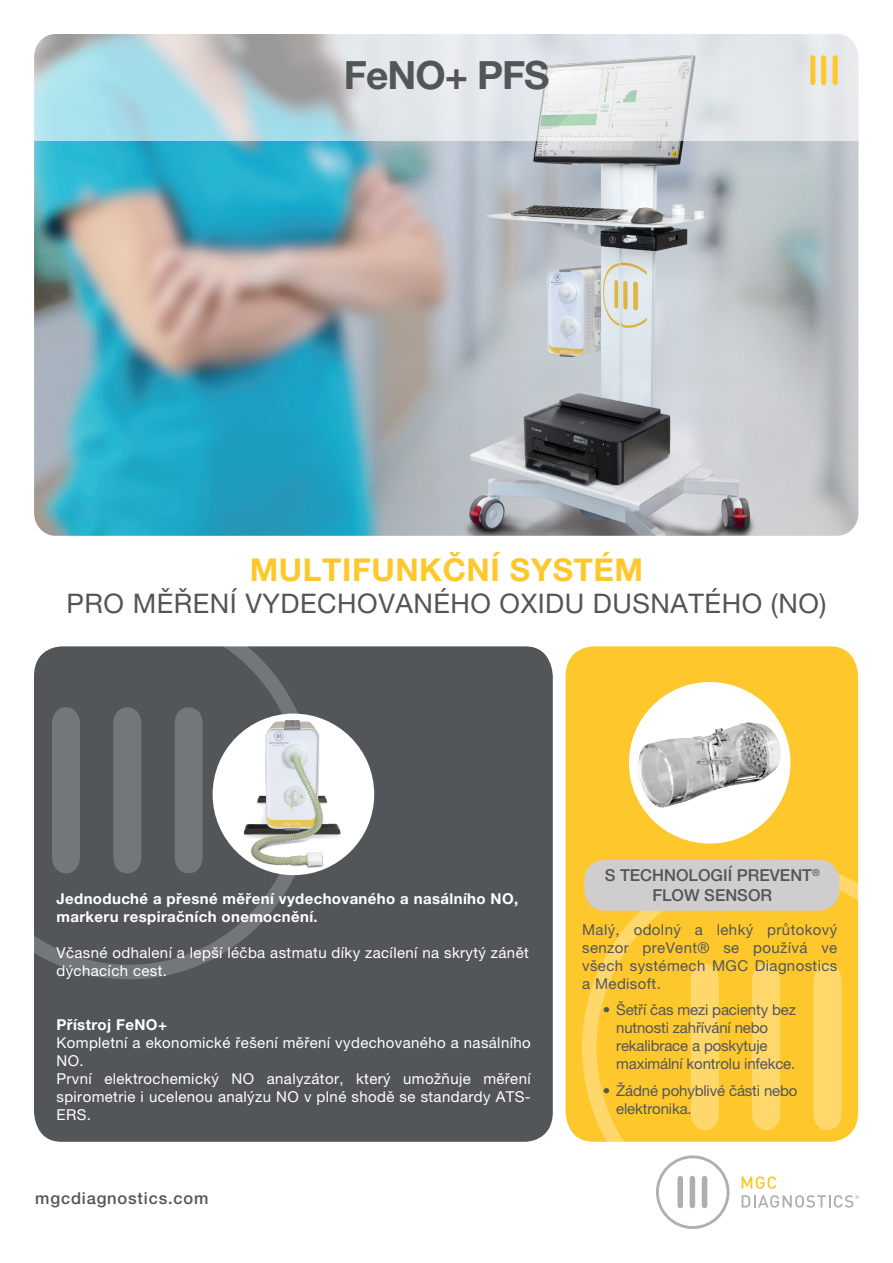
<style>
.page{position:relative;width:893px;height:1263px;background:#fff}
.page>*{position:absolute;margin:0;border:0;box-sizing:border-box;transform-origin:0 0}
.t1{font:700 39px "Helvetica Neue LT Pro";letter-spacing:-.025em;color:#525659}
.t2{font:700 31.5px "Helvetica Neue LT Pro";letter-spacing:.02em;color:#fec82d}
.t3{font:27px "Helvetica Neue LT Pro";letter-spacing:.02em;color:#525659}
.t4{font:500 16.5px "Helvetica Neue LT Pro";color:#525659}
.t5{font:500 16.5px "Helvetica Neue LT Pro";letter-spacing:.05em;color:#525659}
.t6{font:15px/18px "Helvetica Neue LT Pro";letter-spacing:.025em;color:#fff}
.t7{font:15px/18px "Helvetica Neue LT Pro";letter-spacing:-.01em;color:#525659}
.t8{font:700 15px "Helvetica Neue LT Pro";letter-spacing:.025em;color:#fff}
</style>
<div class="page">
<img style="left:34px;top:141px;width:824px;height:395px">
<svg style="left:34px;top:34px;width:825px;height:107px;background:#cfdce0"></svg>
<div style="left:34px;top:646px;width:519px;height:496px;background:#525659;border-radius:29px"></div>
<div style="left:566px;top:646px;width:292px;height:496px;background:#fec82d;border-radius:29px"></div>
<svg style="left:34px;top:646px;width:281px;height:333px"></svg>
<div style="left:52px;top:707px;width:28px;height:166px;background:#737779"></div>
<svg style="left:113px;top:707px;width:28px;height:166px;background:#717577"></svg>
<svg style="left:175px;top:707px;width:28px;height:166px;background:#717577"></svg>
<svg style="left:582px;top:860px;width:277px;height:348px"></svg>
<svg style="left:691px;top:964px;width:28px;height:166px;background:#fed768"></svg>
<svg style="left:752px;top:964px;width:28px;height:166px;background:#fed768"></svg>
<svg style="left:813px;top:964px;width:28px;height:166px;background:#fed767"></svg>
<div style="left:629px;top:682px;width:161px;height:161px;background:#fff;border-radius:50%"></div>
<img style="left:629px;top:702px;width:161px;height:122px">
<div style="left:584px;top:860px;width:255px;height:51px;background:#cfcdce;border-radius:21px"></div>
<svg style="left:656px;top:1155px;width:73px;height:74px"></svg>
<svg style="left:742px;top:1176px;width:34px;height:13px"></svg>
<svg style="left:742px;top:1195px;width:117px;height:12px"></svg>
<div style="left:810px;top:58px;width:5px;height:25px;background:#fec82d"></div>
<div style="left:821px;top:58px;width:5px;height:25px;background:#fec82d"></div>
<div style="left:833px;top:58px;width:5px;height:25px;background:#fec82d"></div>
<div style="left:213px;top:713px;width:161px;height:162px;background:#fff;border-radius:50%"></div>
<img style="left:228px;top:713px;width:128px;height:160px">
<p class="t1" style="left:344px;top:51px;width:207px">FeNO+ PFS</p>
<p class="t2" style="left:250px;top:550px;width:395px">MULTIFUNKČNÍ SYSTÉM</p>
<p class="t3" style="left:67px;top:587px;width:761px">PRO MĚŘENÍ VYDECHOVANÉHO OXIDU DUSNATÉHO (NO)</p>
<p class="t4" style="left:605px;top:865px;width:216px">S TECHNOLOGIÍ PREVENT<sup>®</sup></p>
<p class="t8" style="left:56px;top:890px;width:463px">Jednoduché a přesné měření vydechovaného a nasálního NO,</p>
<p class="t4" style="left:652px;top:885px;width:121px">FLOW SENSOR</p>
<p class="t8" style="left:56px;top:908px;width:263px">markeru respiračních onemocnění.</p>
<p class="t6" style="left:56px;top:944px;width:474px">Včasné odhalení a lepší léčba astmatu díky zacílení na skrytý zánět dýchacích cest.</p>
<p class="t8" style="left:56px;top:1016px;width:112px">Přístroj FeNO+</p>
<p class="t6" style="left:56px;top:1034px;width:476px">Kompletní a ekonomické řešení měření vydechovaného a nasálního<br>NO.</p>
<p class="t6" style="left:56px;top:1070px;width:476px;text-align:justify">První elektrochemický NO analyzátor, který umožňuje měření spirometrie i ucelenou analýzu NO v plné shodě se standardy ATS-ERS.</p>
<p class="t7" style="left:582px;top:920px;width:257px;text-align:justify">Malý, odolný a lehký průtokový senzor preVent® se používá ve všech systémech MGC Diagnostics a Medisoft.</p>
<p class="t7" style="left:616px;top:1000px;width:181px;text-indent:-14px">• Šetří čas mezi pacienty bez nutnosti zahřívání nebo rekalibrace a poskytuje maximální kontrolu infekce.</p>
<p class="t7" style="left:616px;top:1081px;width:183px;text-indent:-14px">• Žádné pohyblivé části nebo elektronika.</p>
<p class="t5" style="left:35px;top:1189px;width:175px">mgcdiagnostics.com</p>
</div>
